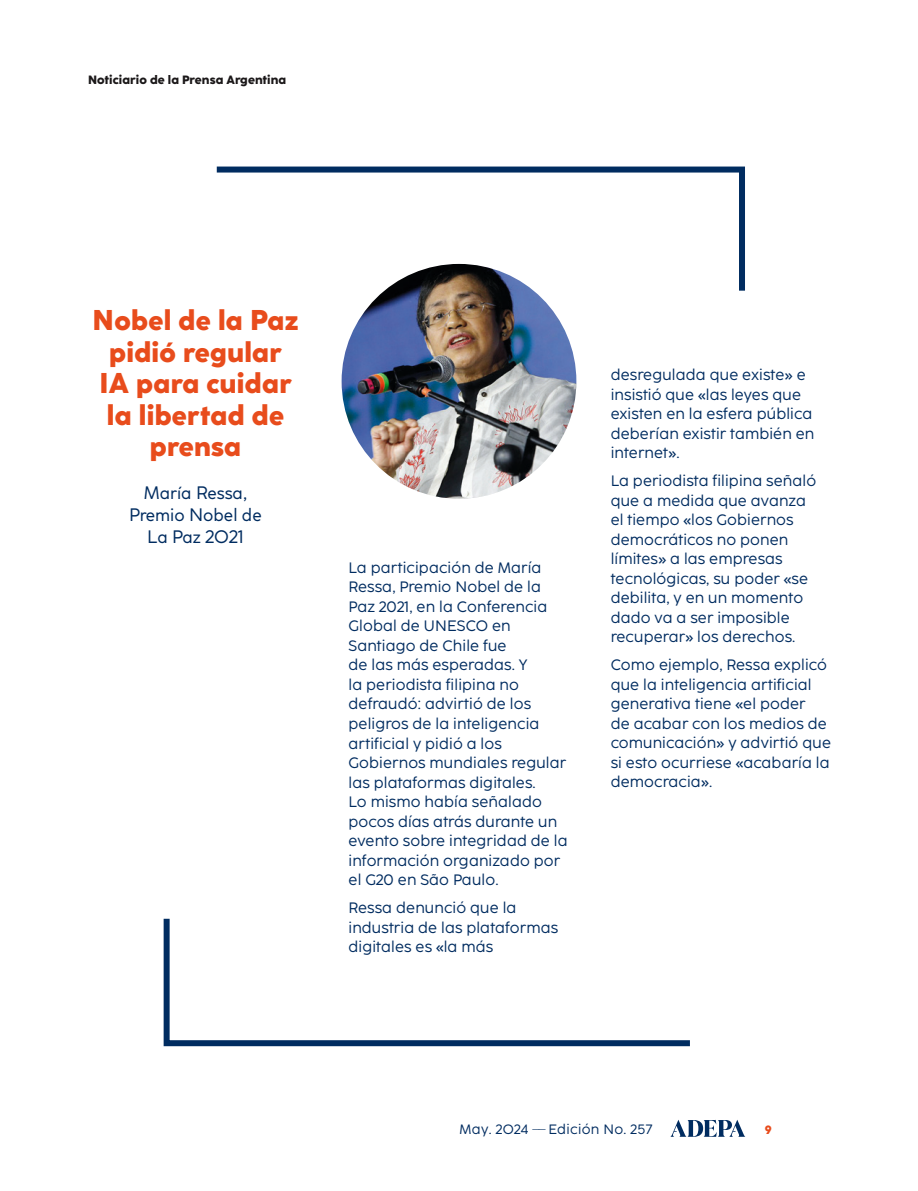
<style>
.page{position:relative;width:918px;height:1191px;background:#fff}
.page>*{position:absolute;margin:0;border:0;box-sizing:border-box;transform-origin:0 0}
.t1{font:800 28.5px/31.5px "Coco Sharp S";letter-spacing:.01em;color:#e84c1c;text-align:center}
.t2{font:18px "Coco Sharp S";color:#002c60}
.t3{font:15px/19.5px "Coco Sharp L";letter-spacing:.01em;color:#002c60}
.t4{font:13.5px "Coco Sharp L";letter-spacing:.025em;color:#002c60}
.t5{font:800 12px "Coco Sharp";letter-spacing:.01em;color:#1b1819}
.t6{font:800 12px "Coco Sharp";color:#e84c1c}
</style>
<div class="page">
<svg style="left:671px;top:1119px;width:74px;height:17px"></svg>
<img style="left:342px;top:264px;width:234px;height:235px;border-radius:117px">
<svg style="left:216px;top:166px;width:529px;height:131px"></svg>
<svg style="left:163px;top:918px;width:527px;height:129px"></svg>
<p class="t5" style="left:88px;top:71px;width:200px">Noticiario de la Prensa Argentina</p>
<p class="t1" style="left:93px;top:304px;width:207px">Nobel de la Paz pidió regular<br>IA para cuidar la libertad de prensa</p>
<p class="t2" style="left:144px;top:481px;width:105px">María Ressa,</p>
<p class="t2" style="left:129px;top:502px;width:134px">Premio Nobel de</p>
<p class="t2" style="left:147px;top:524px;width:98px">La Paz 2O21</p>
<p class="t3" style="left:349px;top:558px;width:221px">La participación de María<br>Ressa, Premio Nobel de la<br>Paz 2021, en la Conferencia<br>Global de UNESCO en<br>Santiago de Chile fue<br>de las más esperadas. Y<br>la periodista filipina no defraudó: advirtió de los peligros de la inteligencia artificial y pidió a los<br>Gobiernos mundiales regular las plataformas digitales.<br>Lo mismo había señalado pocos días atrás durante un evento sobre integridad de la información organizado por el G20 en São Paulo.</p>
<p class="t3" style="left:349px;top:898px;width:211px">Ressa denunció que la industria de las plataformas digitales es «la más</p>
<p class="t3" style="left:611px;top:365px;width:205px">desregulada que existe» e insistió que «las leyes que existen en la esfera pública deberían existir también en internet».</p>
<p class="t3" style="left:611px;top:471px;width:207px">La periodista filipina señaló que a medida que avanza el tiempo «los Gobiernos democráticos no ponen límites» a las empresas tecnológicas, su poder «se debilita, y en un momento dado va a ser imposible recuperar» los derechos.</p>
<p class="t3" style="left:611px;top:655px;width:222px">Como ejemplo, Ressa explicó que la inteligencia artificial generativa tiene «el poder<br>de acabar con los medios de comunicación» y advirtió que si esto ocurriese «acabaría la democracia».</p>
<p class="t4" style="left:460px;top:1120px;width:194px">May. 2O24 __ Edición Nº. 257</p>
<p class="t6" style="left:765px;top:1121px;width:8px">9</p>
</div>
